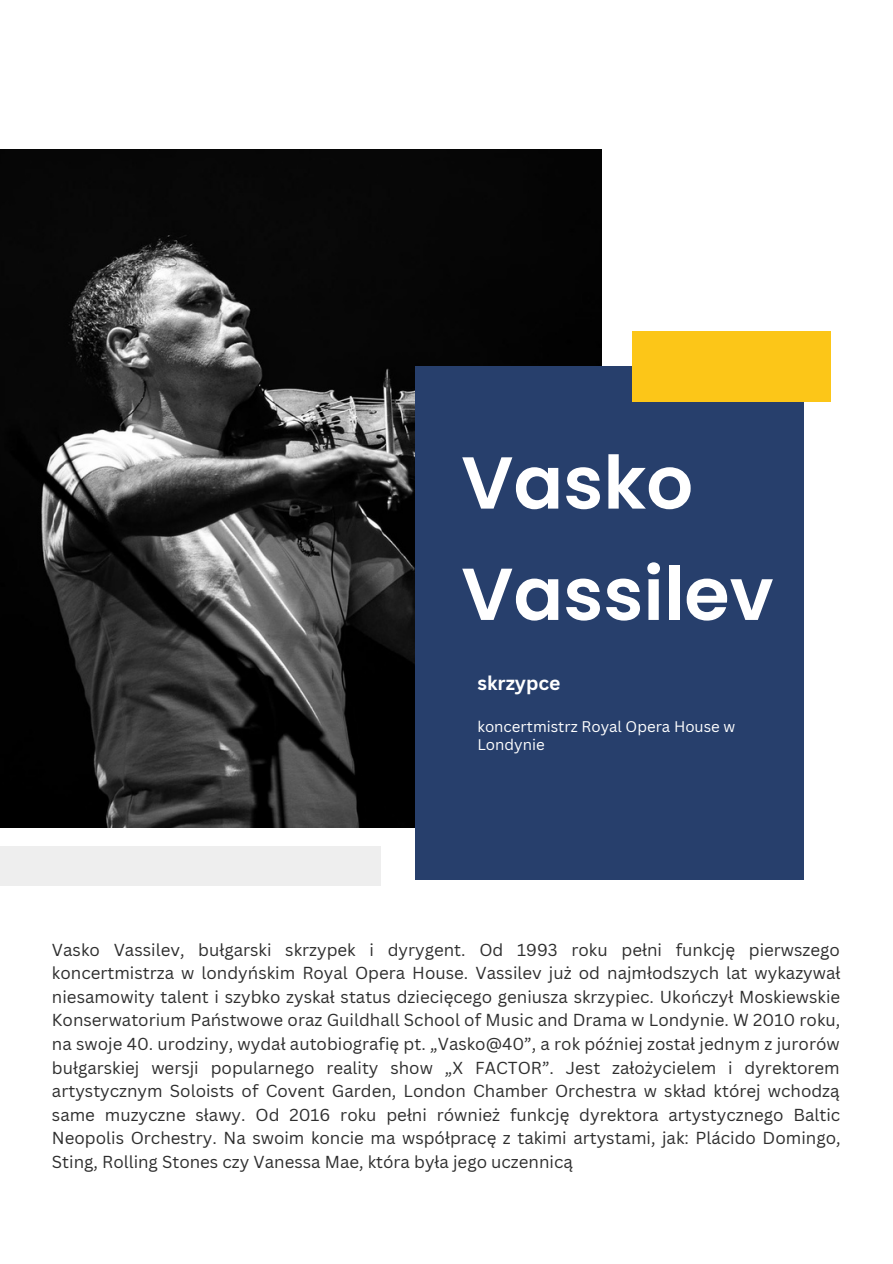
<style>
.page{position:relative;width:893px;height:1264px;background:#fff}
.page>*{position:absolute;margin:0;border:0;box-sizing:border-box;transform-origin:0 0}
.t1{font:600 73.5px/111.3px "Poppins";color:#fff}
.t2{font:700 19.35px "Canva Sans";color:#fff}
.t3{font:16.95px/23.5px "Canva Sans";color:#2e2e2e;text-align:justify}
.t4{font:15px/18px "Canva Sans";color:#fff}
</style>
<div class="page">
<img style="left:0;top:149px;width:601px;height:678px">
<div style="left:415px;top:366px;width:388px;height:514px;background:#273f6c"></div>
<div style="left:632px;top:331px;width:198px;height:70px;background:#fcc618"></div>
<div style="left:0;top:846px;width:381px;height:39px;background:#eee"></div>
<p class="t1" style="left:461px;top:427px;width:314px">Vasko<br>Vassilev</p>
<p class="t2" style="left:477px;top:669px;width:85px">skrzypce</p>
<p class="t4" style="left:477px;top:717px;width:259px">koncertmistrz Royal Opera House w<br>Londynie</p>
<p class="t3" style="left:52px;top:937px;width:790px">Vasko Vassilev, bułgarski skrzypek i dyrygent. Od 1993 roku pełni funkcję pierwszego koncertmistrza w londyńskim Royal Opera House. Vassilev już od najmłodszych lat wykazywał niesamowity talent i szybko zyskał status dziecięcego geniusza skrzypiec. Ukończył Moskiewskie Konserwatorium Państwowe oraz Guildhall School of Music and Drama w Londynie. W 2010 roku, na swoje 40. urodziny, wydał autobiografię pt. „Vasko@40”, a rok później został jednym z jurorów bułgarskiej wersji popularnego reality show „X FACTOR”. Jest założycielem i dyrektorem artystycznym Soloists of Covent Garden, London Chamber Orchestra w skład której wchodzą same muzyczne sławy. Od 2016 roku pełni również funkcję dyrektora artystycznego Baltic Neopolis Orchestry. Na swoim koncie ma współpracę z takimi artystami, jak: Plácido Domingo, Sting, Rolling Stones czy Vanessa Mae, która była jego uczennicą</p>
</div>
